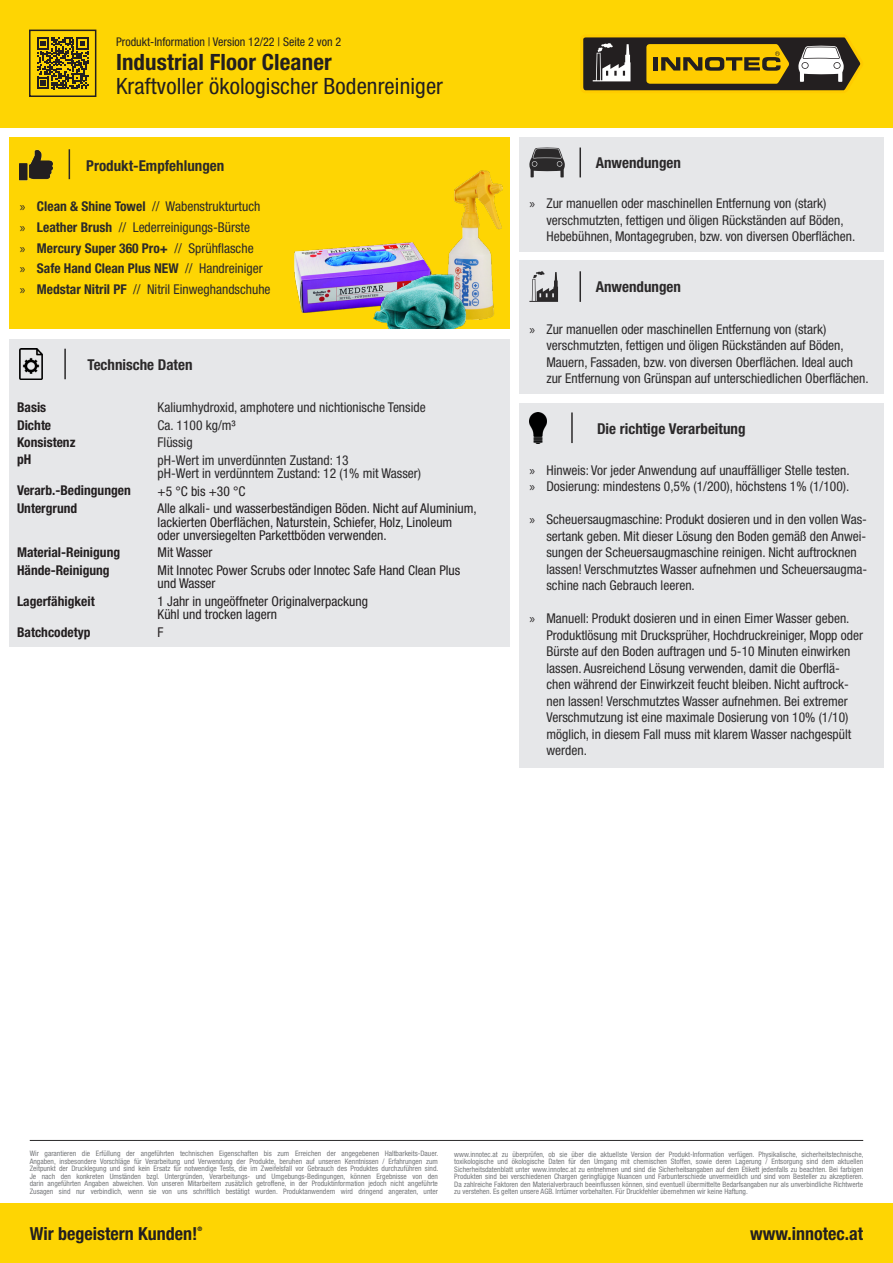
<style>
.page{position:relative;width:893px;height:1263px;background:#fff}
.page>*{position:absolute;margin:0;border:0;box-sizing:border-box;transform-origin:0 0}
.t1{font:condensed 22.5px "Helvetica Neue";letter-spacing:.005em;color:#231f20}
.t2{font:700 condensed 22.5px "Helvetica Neue";letter-spacing:.005em;color:#231f20}
.t3{font:700 condensed 18px "Helvetica Neue";color:#231f20}
.t4{font:700 condensed 15px "Helvetica Neue";color:#2b292a}
.t5{font:condensed 13.5px/16.5px "Helvetica Neue";color:#2b292a}
.t6{font:condensed 13.5px/13.5px "Helvetica Neue";color:#231f20}
.t7{font:700 condensed 13.5px "Helvetica Neue";color:#231f20}
.t8{font:condensed 12px "Helvetica Neue";color:#231f20}
.t9{font:condensed 7.5px/7.5px "Helvetica Neue";color:#76787b;text-align:justify}
.t10{font:700 condensed 6.15px "Helvetica Neue";color:#231f20}
.s1{font-family:"Myriad Pro";font-stretch:normal}
.s2{font-weight:700}
</style>
<div class="page">
<div style="left:0;top:0;width:893px;height:128px;background:#fed503"></div>
<svg style="left:583px;top:37px;width:278px;height:54px"></svg>
<svg style="left:37px;top:37px;width:52px;height:52px"></svg>
<div style="left:29px;top:30px;width:67px;height:67px;border:2px solid #231f20"></div>
<div style="left:0;top:1203px;width:893px;height:60px;background:#fed503"></div>
<hr style="left:30px;top:1140px;width:833px;height:1px;background:#2b292a">
<div style="left:9px;top:137px;width:500px;height:191px;background:#fed503"></div>
<hr style="left:69px;top:149px;width:1px;height:30px;background:#2b292a">
<div style="left:519px;top:403px;width:365px;height:365px;background:#e6e7e9"></div>
<div style="left:9px;top:339px;width:500px;height:307px;background:#e6e7e9"></div>
<hr style="left:571px;top:412px;width:2px;height:31px;background:#2b292a">
<img style="left:20px;top:149px;width:32px;height:31px">
<img style="left:529px;top:412px;width:18px;height:31px">
<hr style="left:64px;top:349px;width:2px;height:30px;background:#2b292a">
<img style="left:20px;top:349px;width:23px;height:30px">
<div style="left:519px;top:137px;width:365px;height:115px;background:#e6e7e9"></div>
<svg style="left:529px;top:148px;width:36px;height:29px"></svg>
<hr style="left:579px;top:148px;width:2px;height:29px;background:#2b292a">
<div style="left:519px;top:261px;width:365px;height:133px;background:#e6e7e9"></div>
<hr style="left:579px;top:271px;width:2px;height:31px;background:#2b292a">
<svg style="left:529px;top:271px;width:29px;height:31px"></svg>
<img style="left:294px;top:242px;width:138px;height:71px">
<img style="left:447px;top:170px;width:55px;height:150px">
<img style="left:374px;top:274px;width:92px;height:54px">
<p class="t8" style="left:116px;top:35px;width:227px">Produkt-Information | Version 12/22 | Seite 2 von 2</p>
<h1 class="t2" style="left:116px;top:48px;width:217px">Industrial Floor Cleaner</h1>
<h1 class="t1" style="left:116px;top:73px;width:329px">Kraftvoller ökologischer Bodenreiniger</h1>
<p class="t4" style="left:86px;top:156px;width:139px">Produkt-Empfehlungen</p>
<p class="t5" style="left:20px;top:196px;width:252px;line-height:20.7px"><span class="s1">»</span> <span class="s2">Clean &amp; Shine Towel</span> // Wabenstrukturtuch<br><span class="s1">»</span> <span class="s2">Leather Brush</span> // Lederreinigungs-Bürste<br><span class="s1">»</span> <span class="s2">Mercury Super 360 Pro+</span> // Sprühflasche<br><span class="s1">»</span> <span class="s2">Safe Hand Clean Plus NEW</span> // Handreiniger <span class="s1">»</span> <span class="s2">Medstar Nitril PF</span> // Nitril Einweghandschuhe</p>
<p class="t4" style="left:88px;top:355px;width:106px">Technische Daten</p>
<p class="t7" style="left:17px;top:399px;width:31px">Basis</p>
<p class="t5" style="left:158px;top:399px;width:270px">Kaliumhydroxid, amphotere und nichtionische Tenside</p>
<p class="t7" style="left:17px;top:417px;width:36px">Dichte</p>
<p class="t5" style="left:158px;top:417px;width:80px">Ca. 1100 kg/m³</p>
<p class="t7" style="left:17px;top:434px;width:60px">Konsistenz</p>
<p class="t5" style="left:158px;top:434px;width:36px">Flüssig</p>
<p class="t7" style="left:17px;top:451px;width:16px">pH</p>
<p class="t5" style="left:158px;top:453px;width:265px;line-height:13.5px">pH-Wert im unverdünnten Zustand: 13<br>pH-Wert in verdünntem Zustand: 12 (1% mit Wasser)</p>
<p class="t7" style="left:17px;top:482px;width:115px">Verarb.-Bedingungen</p>
<p class="t6" style="left:158px;top:484px;width:89px">+5 °C bis +30 °C</p>
<p class="t7" style="left:17px;top:500px;width:62px">Untergrund</p>
<p class="t6" style="left:158px;top:501px;width:321px">Alle alkali- und wasserbeständigen Böden. Nicht auf Aluminium, lackierten Oberflächen, Naturstein, Schiefer, Holz, Linoleum oder unversiegelten Parkettböden verwenden.</p>
<p class="t7" style="left:17px;top:544px;width:105px">Material-Reinigung</p>
<p class="t6" style="left:158px;top:546px;width:56px">Mit Wasser</p>
<p class="t7" style="left:17px;top:562px;width:94px">Hände-Reinigung</p>
<p class="t6" style="left:158px;top:563px;width:304px">Mit Innotec Power Scrubs oder Innotec Safe Hand Clean Plus und Wasser</p>
<p class="t7" style="left:17px;top:593px;width:79px">Lagerfähigkeit</p>
<p class="t6" style="left:158px;top:594px;width:212px">1 Jahr in ungeöffneter Originalverpackung<br>Kühl und trocken lagern</p>
<p class="t7" style="left:17px;top:624px;width:75px">Batchcodetyp</p>
<p class="t6" style="left:158px;top:625px;width:7px">F</p>
<p class="t4" style="left:596px;top:154px;width:87px">Anwendungen</p>
<p class="t5" style="left:546px;top:195px;width:310px;text-indent:-17px"><span class="s1">»</span> Zur manuellen oder maschinellen Entfernung von (stark) verschmutzten, fettigen und öligen Rückständen auf Böden,<br>Hebebühnen, Montagegruben, bzw. von diversen Oberflächen.</p>
<p class="t4" style="left:596px;top:278px;width:87px">Anwendungen</p>
<p class="t5" style="left:546px;top:321px;width:324px;text-indent:-17px"><span class="s1">»</span> Zur manuellen oder maschinellen Entfernung von (stark) verschmutzten, fettigen und öligen Rückständen auf Böden, Mauern, Fassaden, bzw. von diversen Oberflächen. Ideal auch zur Entfernung von Grünspan auf unterschiedlichen Oberflächen.</p>
<p class="t4" style="left:597px;top:419px;width:150px">Die richtige Verarbeitung</p>
<p class="t5" style="left:529px;top:462px;width:322px"><span class="s1">»</span> Hinweis: Vor jeder Anwendung auf unauffälliger Stelle testen. <span class="s1">»</span> Dosierung: mindestens 0,5% (1/200), höchstens 1% (1/100).</p>
<p class="t5" style="left:546px;top:511px;width:322px;text-indent:-17px"><span class="s1">»</span> Scheuersaugmaschine: Produkt dosieren und in den vollen Was&shy;sertank geben. Mit dieser Lösung den Boden gemäß den Anwei&shy;sungen der Scheuersaugmaschine reinigen. Nicht auftrocknen lassen! Verschmutztes Wasser aufnehmen und Scheuersaugma&shy;schine nach Gebrauch leeren.</p>
<p class="t5" style="left:546px;top:610px;width:318px;text-indent:-17px"><span class="s1">»</span> Manuell: Produkt dosieren und in einen Eimer Wasser geben.<br>Produktlösung mit Drucksprüher, Hochdruckreiniger, Mopp oder Bürste auf den Boden auftragen und 5-10 Minuten einwirken lassen. Ausreichend Lösung verwenden, damit die Oberflä&shy;chen während der Einwirkzeit feucht bleiben. Nicht auftrock&shy;nen lassen! Verschmutztes Wasser aufnehmen. Bei extremer Verschmutzung ist eine maximale Dosierung von 10% (1/10) möglich, in diesem Fall muss mit klarem Wasser nachgespült werden.</p>
<p class="t9" style="left:30px;top:1150px;width:410px">Wir garantieren die Erfüllung der angeführten technischen Eigenschaften bis zum Erreichen der angegebenen Haltbarkeits-Dauer.<br>Angaben, insbesondere Vorschläge für Verarbeitung und Verwendung der Produkte, beruhen auf unseren Kenntnissen / Erfahrungen zum Zeitpunkt der Drucklegung und sind kein Ersatz für notwendige Tests, die im Zweifelsfall vor Gebrauch des Produktes durchzuführen sind.<br>Je nach den konkreten Umständen bzgl. Untergründen, Verarbeitungs- und Umgebungs-Bedingungen, können Ergebnisse von den darin angeführten Angaben abweichen. Von unseren Mitarbeitern zusätzlich getroffene, in der Produktinformation jedoch nicht angeführte Zusagen sind nur verbindlich, wenn sie von uns schriftlich bestätigt wurden. Produktanwendern wird dringend angeraten, unter</p>
<p class="t9" style="left:454px;top:1150px;width:411px">www.innotec.at zu überprüfen, ob sie über die aktuellste Version der Produkt-Information verfügen. Physikalische, sicherheitstechnische, toxikologische und ökologische Daten für den Umgang mit chemischen Stoffen, sowie deren Lagerung / Entsorgung sind dem aktuellen Sicherheitsdatenblatt unter www.innotec.at zu entnehmen und sind die Sicherheitsangaben auf dem Etikett jedenfalls zu beachten. Bei farbigen Produkten sind bei verschiedenen Chargen geringfügige Nuancen und Farbunterschiede unvermeidlich und sind vom Besteller zu akzeptieren.<br>Da zahlreiche Faktoren den Materialverbrauch beeinflussen können, sind eventuell übermittelte Bedarfsangaben nur als unverbindliche Richtwerte zu verstehen. Es gelten unsere AGB. Irrtümer vorbehalten. Für Druckfehler übernehmen wir keine Haftung.</p>
<p class="t10" style="left:197px;top:1225px;width:6px">®</p>
<h2 class="t3" style="left:30px;top:1223px;width:169px">Wir begeistern Kunden!</h2>
<h2 class="t3" style="left:750px;top:1223px;width:114px">www.innotec.at</h2>
</div>
